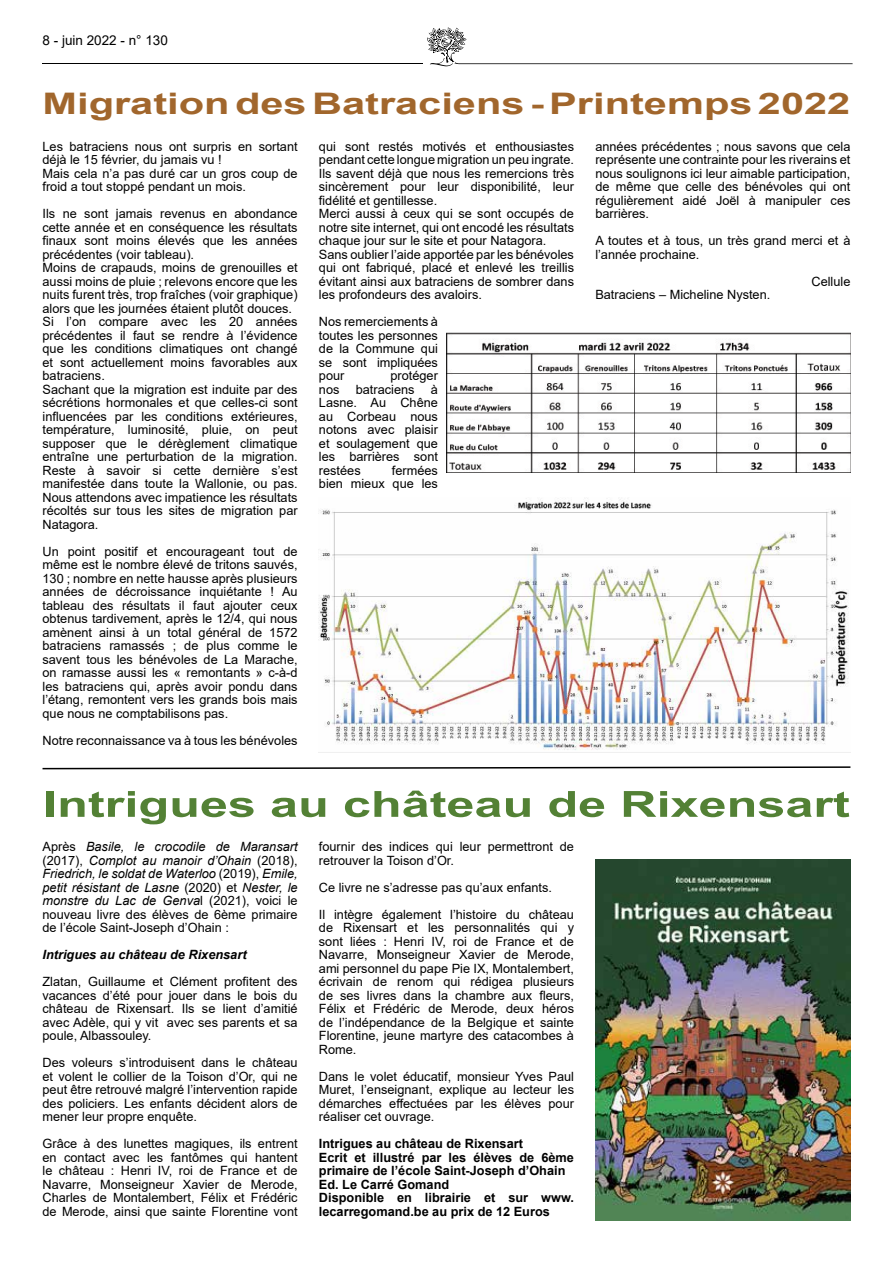
<style>
.page{position:relative;width:893px;height:1263px;background:#fff}
.page>*{position:absolute;margin:0;border:0;box-sizing:border-box;transform-origin:0 0}
.t1{font:700 36px "Arial";color:#538135;scale:1.4 1}
.t2{font:700 29.7px "Arial";color:#a1662c;scale:1.4 1}
.t3{font:13.5px "Arial";color:#000}
.t4{font:12.75px/13.5px "Arial";color:#000;text-align:justify}
.t5{font:italic 12.75px/13.5px "Arial";color:#000;text-align:justify}
.t6{font:700 12.75px/13.5px "Arial";color:#000}
.t7{font:italic 700 12.75px "Arial";color:#000}
.s1{font-style:normal}
</style>
<div class="page">
<svg style="left:427px;top:27px;width:426px;height:39px"></svg>
<hr style="left:43px;top:63px;width:380px;height:1px;background:#000">
<img style="left:595px;top:859px;width:255px;height:361px">
<img style="left:319px;top:498px;width:531px;height:255px">
<img style="left:446px;top:332px;width:404px;height:141px">
<svg style="left:42px;top:766px;width:809px;height:4px"></svg>
<p class="t3" style="left:43px;top:31px;width:127px">8 - juin 2022 - n° 130</p>
<h2 class="t2" style="left:43px;top:83px;width:579px">Migration des Batraciens - Printemps 2022</h2>
<p class="t4" style="left:319px;top:139px;width:257px;text-align:left">qui sont restés motivés et enthousiastes pendant cette longue migration un peu ingrate.<br>Ils savent déjà que nous les remercions très sincèrement pour leur disponibilité, leur fidélité et gentillesse.<br>Merci aussi à ceux qui se sont occupés de notre site internet, qui ont encodé les résultats chaque jour sur le site et pour Natagora.<br>Sans oublier l’aide apportée par les bénévoles qui ont fabriqué, placé et enlevé les treillis évitant ainsi aux batraciens de sombrer dans les profondeurs des avaloirs.</p>
<p class="t4" style="left:319px;top:315px;width:121px">Nos remerciements à toutes les personnes de la Commune qui se sont impliquées pour</p>
<p class="t4" style="left:595px;top:139px;width:257px">années précédentes ; nous savons que cela représente une contrainte pour les riverains et nous soulignons ici leur aimable participation, de même que celle des bénévoles qui ont régulièrement aidé Joël à manipuler ces barrières.</p>
<p class="t4" style="left:595px;top:234px;width:257px">A toutes et à tous, un très grand merci et à l’année prochaine.</p>
<p class="t4" style="left:811px;top:274px;width:40px">Cellule</p>
<p class="t4" style="left:595px;top:288px;width:177px">Batraciens – Micheline Nysten.</p>
<p class="t4" style="left:43px;top:139px;width:257px;text-align:left">Les batraciens nous ont surpris en sortant déjà le 15 février, du jamais vu !<br>Mais cela n’a pas duré car un gros coup de froid a tout stoppé pendant un mois.</p>
<p class="t4" style="left:43px;top:207px;width:257px;text-align:left">Ils ne sont jamais revenus en abondance cette année et en conséquence les résultats finaux sont moins élevés que les années précédentes (voir tableau).<br>Moins de crapauds, moins de grenouilles et aussi moins de pluie ; relevons encore que les nuits furent très, trop fraîches (voir graphique) alors que les journées étaient plutôt douces.<br>Si l’on compare avec les 20 années précédentes il faut se rendre à l’évidence que les conditions climatiques ont changé et sont actuellement moins favorables aux batraciens.<br>Sachant que la migration est induite par des sécrétions hormonales et que celles-ci sont influencées par les conditions extérieures, température, luminosité, pluie, on peut supposer que le dérèglement climatique entraîne une perturbation de la migration.<br>Reste à savoir si cette dernière s’est manifestée dans toute la Wallonie, ou pas.<br>Nous attendons avec impatience les résultats récoltés sur tous les sites de migration par Natagora.</p>
<p class="t4" style="left:43px;top:545px;width:257px">Un point positif et encourageant tout de même est le nombre élevé de tritons sauvés, 130 ; nombre en nette hausse après plusieurs années de décroissance inquiétante ! Au tableau des résultats il faut ajouter ceux obtenus tardivement, après le 12/4, qui nous amènent ainsi à un total général de 1572 batraciens ramassés ; de plus comme le savent tous les bénévoles de La Marache, on ramasse aussi les « remontants » c-à-d les batraciens qui, après avoir pondu dans l’étang, remontent vers les grands bois mais que nous ne comptabilisons pas.</p>
<p class="t4" style="left:43px;top:734px;width:257px">Notre reconnaissance va à tous les bénévoles</p>
<p class="t4" style="left:390px;top:369px;width:49px">protéger</p>
<p class="t4" style="left:319px;top:382px;width:121px;text-indent:112px">à Lasne. Au Chêne au Corbeau nous notons avec plaisir et soulagement que les barrières sont restées</p>
<p class="t4" style="left:319px;top:382px;width:22px">nos</p>
<p class="t4" style="left:356px;top:382px;width:60px">batraciens</p>
<p class="t4" style="left:319px;top:463px;width:121px;text-align:right">fermées<br>bien mieux que les</p>
<h1 class="t1" style="left:43px;top:779px;width:578px">Intrigues au château de Rixensart</h1>
<p class="t5" style="left:43px;top:840px;width:257px"><span class="s1">Après</span> Basile, le crocodile de Maransart <span class="s1">(2017),</span> Complot au manoir d’Ohain <span class="s1">(2018), </span>Friedrich, le soldat de Waterloo <span class="s1">(2019),</span> Emile, petit résistant de Lasne <span class="s1">(2020) et</span> Nester, le monstre du Lac de Genva<span class="s1">l (2021), voici le nouveau livre des élèves de 6ème primaire de l’école Saint-Joseph d’Ohain :</span></p>
<p class="t7" style="left:43px;top:946px;width:206px">Intrigues au château de Rixensart</p>
<p class="t4" style="left:43px;top:975px;width:257px">Zlatan, Guillaume et Clément profitent des vacances d’été pour jouer dans le bois du château de Rixensart. Ils se lient d’amitié avec Adèle, qui y vit avec ses parents et sa poule, Albassouley.</p>
<p class="t4" style="left:43px;top:1056px;width:257px">Des voleurs s’introduisent dans le château et volent le collier de la Toison d’Or, qui ne peut être retrouvé malgré l’intervention rapide des policiers. Les enfants décident alors de mener leur propre enquête.</p>
<p class="t4" style="left:43px;top:1137px;width:257px">Grâce à des lunettes magiques, ils entrent en contact avec les fantômes qui hantent le château : Henri IV, roi de France et de Navarre, Monseigneur Xavier de Merode, Charles de Montalembert, Félix et Frédéric de Merode, ainsi que sainte Florentine vont</p>
<p class="t4" style="left:319px;top:840px;width:257px">fournir des indices qui leur permettront de retrouver la Toison d’Or.</p>
<p class="t4" style="left:319px;top:874px;width:257px;line-height:27px">Ce livre ne s’adresse pas qu’aux enfants.<br>Il intègre également l’histoire du château</p>
<p class="t4" style="left:319px;top:921px;width:257px">de Rixensart et les personnalités qui y sont liées : Henri IV, roi de France et de Navarre, Monseigneur Xavier de Merode, ami personnel du pape Pie IX, Montalembert, écrivain de renom qui rédigea plusieurs de ses livres dans la chambre aux fleurs, Félix et Frédéric de Merode, deux héros de l’indépendance de la Belgique et sainte Florentine, jeune martyre des catacombes à Rome.</p>
<p class="t4" style="left:319px;top:1069px;width:257px">Dans le volet éducatif, monsieur Yves Paul Muret, l’enseignant, explique au lecteur les démarches effectuées par les élèves pour réaliser cet ouvrage.</p>
<p class="t6" style="left:319px;top:1137px;width:257px">Intrigues au château de Rixensart<br>Ecrit et illustré par les élèves de 6ème primaire de l’école Saint-Joseph d’Ohain Ed. Le Carré Gomand<br>Disponible en librairie et sur www. lecarregomand.be au prix de 12 Euros</p>
</div>
